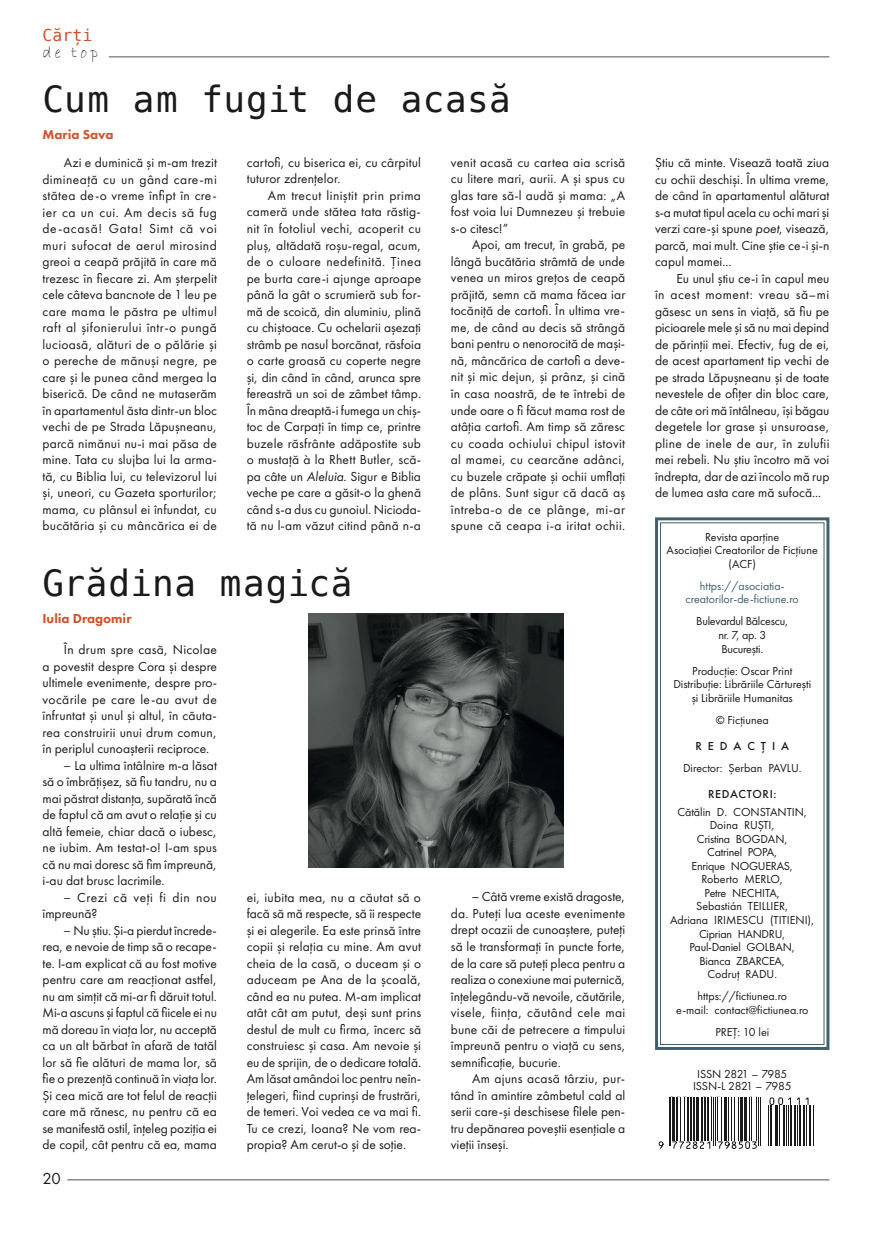
<style>
.page{position:relative;width:872px;height:1234px;background:#fff}
.page>*{position:absolute;margin:0;border:0;box-sizing:border-box;transform-origin:0 0}
.t1{font:36px "Menlo";letter-spacing:.015em;color:#1a1a1a}
.t2{font:16.5px "Menlo";color:#d0532c}
.t3{font:16.5px "Bradley Hand CDR";color:#1a1a1a}
.t4{font:16.5px "Futura PT";color:#1a1a1a}
.t5{font:13.5px/16.5px "Futura PT";color:#1a1a1a;text-align:justify}
.t6{font:13.5px/16.5px "Futura PT";letter-spacing:.035em;color:#1a1a1a}
.t7{font:800 13.5px "Futura PT";color:#d0532c}
.t8{font:12px/13.5px "Futura PT";color:#1a1a1a;text-align:center}
.t9{font:12px/13.5px "Futura PT";color:#40606d;text-align:center}
.t10{font:12px/13.5px "Futura PT";letter-spacing:-.02em;color:#1a1a1a;text-align:center}
.t11{font:12px/12px "Futura PT";letter-spacing:-.04em;color:#1a1a1a;text-align:center}
.t12{font:500 12px "Futura PT";letter-spacing:.06em;color:#1a1a1a}
.s1{font-style:italic}
.s2{font-family:"Candara"}
</style>
<div class="page">
<hr style="left:67px;top:1178px;width:762px;height:2px;background:#898b8b">
<hr style="left:109px;top:56px;width:720px;height:2px;background:#898b8b">
<svg style="left:655px;top:517px;width:175px;height:533px"></svg>
<div style="left:660px;top:522px;width:164px;height:522px;border:1px solid #40606d"></div>
<svg style="left:813px;top:1118px;width:1px;height:28px"></svg>
<svg style="left:658px;top:1096px;width:153px;height:53px"></svg>
<img style="left:308px;top:613px;width:255px;height:254px">
<p class="t2" style="left:43px;top:26px;width:51px">Cărți</p>
<p class="t3" style="left:43px;top:46px;width:57px">de top</p>
<h1 class="t1" style="left:43px;top:79px;width:469px">Cum am fugit de acasă</h1>
<p class="t7" style="left:43px;top:126px;width:72px">Maria Sava</p>
<p class="t5" style="left:43px;top:154px;width:176px;text-indent:21px">Azi e duminică și m-am trezit dimineață cu un gând care-mi stătea de-o vreme înfipt în cre&shy;ier ca un cui. Am decis să fug de-acasă! Gata! Simt că voi muri sufocat de aerul mirosind greoi a ceapă prăjită în care mă trezesc în fiecare zi. Am șterpelit cele câteva bancnote de 1 leu pe care mama le păstra pe ultimul raft al șifonierului într-o pungă lucioasă, alături de o pălărie și o pereche de mănuși negre, pe care și le punea când mergea la biserică. De când ne mutaserăm în apartamentul ăsta dintr-un bloc vechi de pe Strada Lăpușneanu, parcă nimănui nu-i mai păsa de mine. Tata cu slujba lui la arma&shy;tă, cu Biblia lui, cu televizorul lui și, uneori, cu Gazeta sporturilor; mama, cu plânsul ei înfundat, cu bucătăria și cu mâncărica ei de</p>
<p class="t5" style="left:247px;top:154px;width:176px">cartofi, cu biserica ei, cu cârpitul tuturor zdrențelor.</p>
<p class="t5" style="left:247px;top:187px;width:176px;text-indent:21px">Am trecut liniștit prin prima cameră unde stătea tata răstig&shy;nit în fotoliul vechi, acoperit cu pluș, altădată roșu-regal, acum, de o culoare nedefinită. Ținea pe burta care-i ajunge aproape până la gât o scrumieră sub for&shy;mă de scoică, din aluminiu, plină cu chiștoace. Cu ochelarii așezați strâmb pe nasul borcănat, răsfoia o carte groasă cu coperte negre și, din când în când, arunca spre fereastră un soi de zâmbet tâmp.<br>În mâna dreaptă-i fumega un chiș&shy;toc de Carpați în timp ce, printre buzele răsfrânte adăpostite sub o mustață à la Rhett Butler, scă&shy;pa câte un <span class="s1">Aleluia</span>. Sigur e Biblia veche pe care a găsit-o la ghenă când s-a dus cu gunoiul. Nicioda&shy;tă nu l-am văzut citind până n-a</p>
<h1 class="t1" style="left:43px;top:562px;width:311px">Grădina magică</h1>
<p class="t7" style="left:43px;top:609px;width:90px">Iulia Dragomir</p>
<p class="t5" style="left:43px;top:641px;width:176px;text-indent:21px">În drum spre casă, Nicolae a povestit despre Cora și despre ultimele evenimente, despre pro&shy;vocările pe care le-au avut de înfruntat și unul și altul, în căuta&shy;rea construirii unui drum comun, în periplul cunoașterii reciproce.</p>
<p class="t5" style="left:43px;top:756px;width:176px;text-indent:21px"><span class="s2">–</span> La ultima întâlnire m-a lăsat să o îmbrățișez, să fiu tandru, nu a mai păstrat distanța, supărată încă de faptul că am avut o relație și cu altă femeie, chiar dacă o iubesc, ne iubim. Am testat-o! I-am spus că nu mai doresc să fim împreună, i-au dat brusc lacrimile.</p>
<p class="t6" style="left:43px;top:888px;width:176px;text-indent:21px"><span class="s2">–</span> Crezi că veți fi din nou împreună?</p>
<p class="t5" style="left:43px;top:921px;width:176px;text-indent:21px"><span class="s2">–</span> Nu știu. Și-a pierdut încrede&shy;rea, e nevoie de timp să o recape&shy;te. I-am explicat că au fost motive pentru care am reacționat astfel, nu am simțit că mi-ar fi dăruit totul.<br>Mi-a ascuns și faptul că fiicele ei nu mă doreau în viața lor, nu acceptă ca un alt bărbat în afară de tatăl lor să fie alături de mama lor, să fie o prezență continuă în viața lor.<br>Și cea mică are tot felul de reacții care mă rănesc, nu pentru că ea se manifestă ostil, înțeleg poziția ei de copil, cât pentru că ea, mama</p>
<p class="t4" style="left:43px;top:1167px;width:20px">20</p>
<p class="t5" style="left:247px;top:888px;width:176px">ei, iubita mea, nu a căutat să o facă să mă respecte, să îi respecte și ei alegerile. Ea este prinsă între copii și relația cu mine. Am avut cheia de la casă, o duceam și o aduceam pe Ana de la școală, când ea nu putea. M-am implicat atât cât am putut, deși sunt prins destul de mult cu firma, încerc să construiesc și casa. Am nevoie și eu de sprijin, de o dedicare totală.<br>Am lăsat amândoi loc pentru neîn&shy;țelegeri, fiind cuprinși de frustrări, de temeri. Voi vedea ce va mai fi.<br>Tu ce crezi, Ioana? Ne vom rea&shy;propia? Am cerut-o și de soție.</p>
<p class="t5" style="left:451px;top:154px;width:176px">venit acasă cu cartea aia scrisă cu litere mari, aurii. A și spus cu glas tare să-l audă și mama: „A fost voia lui Dumnezeu și trebuie s-o citesc!”</p>
<p class="t5" style="left:451px;top:236px;width:176px;text-indent:21px">Apoi, am trecut, în grabă, pe lângă bucătăria strâmtă de unde venea un miros grețos de ceapă prăjită, semn că mama făcea iar tocăniță de cartofi. În ultima vre&shy;me, de când au decis să strângă bani pentru o nenorocită de mași&shy;nă, mâncărica de cartofi a deve&shy;nit și mic dejun, și prânz, și cină în casa noastră, de te întrebi de unde oare o fi făcut mama rost de atâția cartofi. Am timp să zăresc cu coada ochiului chipul istovit al mamei, cu cearcăne adânci, cu buzele crăpate și ochii umflați de plâns. Sunt sigur că dacă aș întreba-o de ce plânge, mi-ar spune că ceapa i-a iritat ochii.</p>
<p class="t5" style="left:451px;top:888px;width:176px;text-indent:21px"><span class="s2">–</span> Câtă vreme există dragoste, da. Puteți lua aceste evenimente drept ocazii de cunoaștere, puteți să le transformați în puncte forte, de la care să puteți pleca pentru a realiza o conexiune mai puternică, înțelegându-vă nevoile, căutările, visele, ființa, căutând cele mai bune căi de petrecere a timpului împreună pentru o viață cu sens, semnificație, bucurie.</p>
<p class="t5" style="left:451px;top:1069px;width:176px;text-indent:21px">Am ajuns acasă târziu, pur&shy;tând în amintire zâmbetul cald al serii care-și deschisese filele pen&shy;tru depănarea poveștii esențiale a vieții înseși.</p>
<p class="t5" style="left:655px;top:154px;width:176px">Știu că minte. Visează toată ziua cu ochii deschiși. În ultima vreme, de când în apartamentul alăturat s-a mutat tipul acela cu ochi mari și verzi care-și spune <span class="s1">poet</span>, visează, parcă, mai mult. Cine știe ce-i și-n capul mamei...</p>
<p class="t5" style="left:655px;top:270px;width:176px;text-indent:21px">Eu unul știu ce-i în capul meu în acest moment: vreau să–mi găsesc un sens în viață, să fiu pe picioarele mele și să nu mai depind de părinții mei. Efectiv, fug de ei, de acest apartament tip vechi de pe strada Lăpușneanu și de toate nevestele de ofițer din bloc care, de câte ori mă întâlneau, își băgau degetele lor grase și unsuroase, pline de inele de aur, în zulufii mei rebeli. Nu știu încotro mă voi îndrepta, dar de azi încolo mă rup de lumea asta care mă sufocă...</p>
<p class="t8" style="left:666px;top:530px;width:153px">Revista aparține<br>Asociației Creatorilor de Ficțiune (ACF)</p>
<p class="t9" style="left:685px;top:579px;width:115px">https://asociatia&shy;creatorilor-de-fictiune.ro</p>
<p class="t10" style="left:696px;top:614px;width:94px">Bulevardul Bălcescu, nr. 7, ap. 3<br>București.</p>
<p class="t8" style="left:673px;top:663px;width:139px">Producție: Oscar Print<br>Distribuție: Librăriile Cărturești și Librăriile Humanitas</p>
<p class="t8" style="left:715px;top:712px;width:55px">© Ficțiunea</p>
<p class="t12" style="left:695px;top:738px;width:95px">R E D A C Ț I A</p>
<p class="t8" style="left:683px;top:760px;width:120px">Director: Șerban PAVLU.</p>
<p class="t12" style="left:708px;top:786px;width:70px">REDACTORI:</p>
<p class="t8" style="left:670px;top:804px;width:146px">Cătălin D. CONSTANTIN,<br>Doina RUȘTI,<br>Cristina BOGDAN,<br>Catrinel POPA,<br>Enrique NOGUERAS,<br>Roberto MERLO,<br>Petre NECHITA,<br>Sebastián TEILLIER,<br>Adriana IRIMESCU (TITIENI),<br>Ciprian HANDRU,<br>Paul-Daniel GOLBAN,<br>Bianca ZBARCEA,<br>Codruț RADU.</p>
<p class="t8" style="left:676px;top:988px;width:134px">https://fictiunea.ro<br>e-mail: contact@fictiunea.ro</p>
<p class="t8" style="left:715px;top:1024px;width:55px">PREȚ: 10 lei</p>
<p class="t11" style="left:693px;top:1067px;width:100px">ISSN 2821 – 7985<br>ISSN-L 2821 – 7985</p>
</div>
